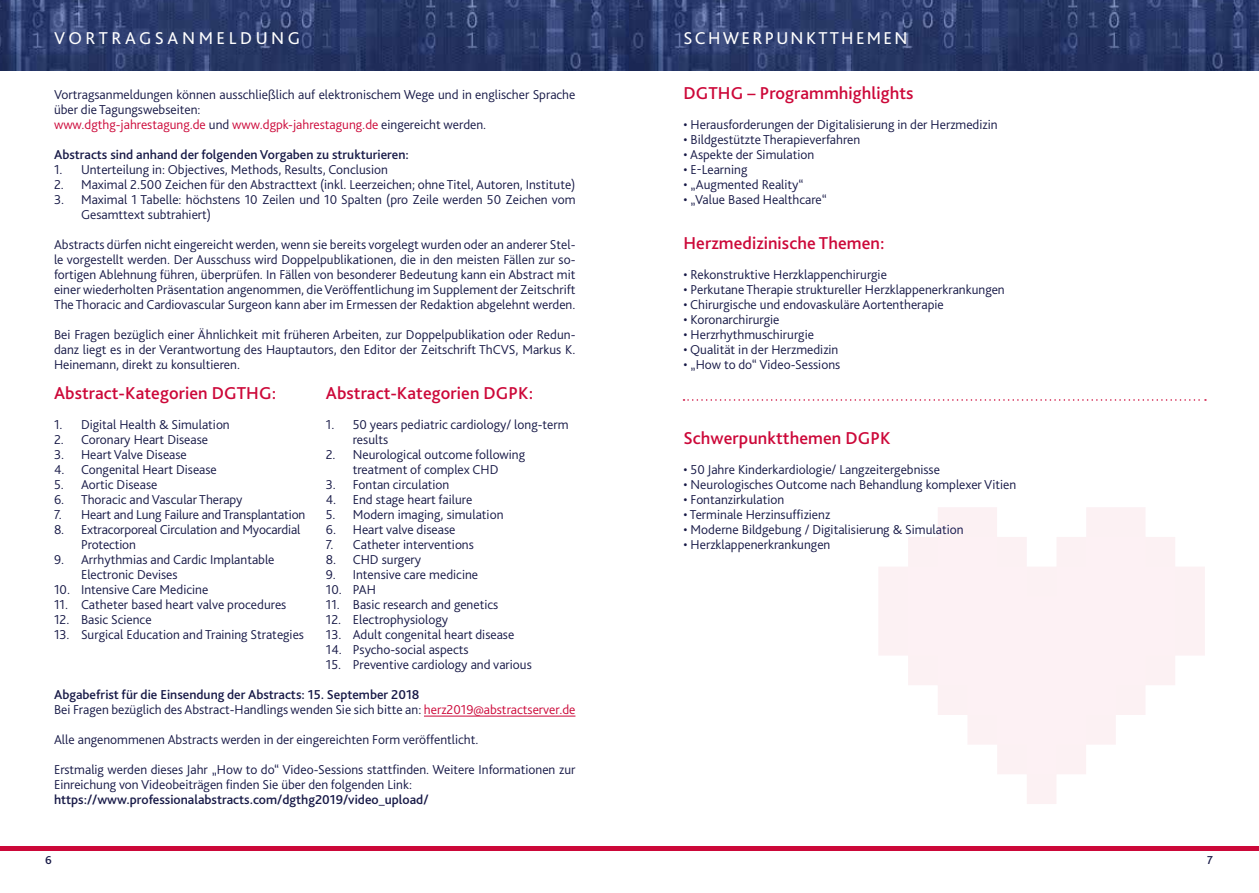
<style>
.page{position:relative;width:1259px;height:893px;background:#fff}
.page>*{position:absolute;margin:0;border:0;box-sizing:border-box;transform-origin:0 0}
.t1{font:500 18px "Bliss Pro";letter-spacing:.005em;color:#cc0839}
.t2{font:18px "Bliss Pro";letter-spacing:.2em;color:#fff}
.t3{font:18px "Bliss Pro";letter-spacing:.13em;color:#fff}
.t4{font:300 13.5px/15px "Bliss Pro";color:#171947}
.t5{font:500 13.5px "Bliss Pro";color:#171947}
.t6{font:500 12px "Bliss Pro";color:#171947}
.s1{color:#cc0839}
.s2{font-weight:500}
</style>
<div class="page">
<img style="left:0;top:0;width:1259px;height:70px">
<hr style="left:0;top:846px;width:629px;height:4px;background:#cc0839">
<hr style="left:629px;top:846px;width:630px;height:4px;background:#cc0839">
<hr style="left:424px;top:716px;width:151px;height:1px;background:#cc0839">
<svg style="left:879px;top:507px;width:326px;height:297px"></svg>
<svg style="left:908px;top:537px;width:267px;height:237px;fill:#fdf1f4"></svg>
<svg style="left:683px;top:399px;width:523px;height:2px"></svg>
<h1 class="t2" style="left:54px;top:27px;width:248px">VORTRAGSANMELDUNG</h1>
<p class="t4" style="left:54px;top:87px;width:523px">Vortragsanmeldungen können ausschließlich auf elektronischem Wege und in englischer Sprache über die Tagungswebseiten:<br><span class="s1">www.dgthg-jahrestagung.de</span> und <span class="s1">www.dgpk-jahrestagung.de</span> eingereicht werden.</p>
<p class="t5" style="left:54px;top:146px;width:356px">Abstracts sind anhand der folgenden Vorgaben zu strukturieren:</p>
<p class="t4" style="left:54px;top:162px;width:335px">1. Unterteilung in: Objectives, Methods, Results, Conclusion</p>
<p class="t4" style="left:54px;top:177px;width:523px">2. Maximal 2.500 Zeichen für den Abstracttext (inkl. Leerzeichen; ohne Titel, Autoren, Institute)</p>
<p class="t4" style="left:81px;top:192px;width:496px;text-indent:-27px">3. Maximal 1 Tabelle: höchstens 10 Zeilen und 10 Spalten (pro Zeile werden 50 Zeichen vom<br>Gesamttext subtrahiert)</p>
<p class="t4" style="left:54px;top:237px;width:523px;text-align:justify">Abstracts dürfen nicht eingereicht werden, wenn sie bereits vorgelegt wurden oder an anderer Stel&shy;le vorgestellt werden. Der Ausschuss wird Doppelpublikationen, die in den meisten Fällen zur so&shy;fortigen Ablehnung führen, überprüfen. In Fällen von besonderer Bedeutung kann ein Abstract mit einer wiederholten Präsentation angenommen, die Veröffentlichung im Supplement der Zeitschrift The Thoracic and Cardiovascular Surgeon kann aber im Ermessen der Redaktion abgelehnt werden.</p>
<p class="t4" style="left:54px;top:327px;width:523px;text-align:justify">Bei Fragen bezüglich einer Ähnlichkeit mit früheren Arbeiten, zur Doppelpublikation oder Redun&shy;danz liegt es in der Verantwortung des Hauptautors, den Editor der Zeitschrift ThCVS, Markus K.<br>Heinemann, direkt zu konsultieren.</p>
<h1 class="t1" style="left:54px;top:382px;width:224px">Abstract-Kategorien DGTHG:</h1>
<p class="t4" style="left:54px;top:417px;width:177px">1. Digital Health &amp; Simulation</p>
<p class="t4" style="left:54px;top:432px;width:156px">2. Coronary Heart Disease</p>
<p class="t4" style="left:54px;top:447px;width:134px">3. Heart Valve Disease</p>
<p class="t4" style="left:54px;top:462px;width:164px">4. Congenital Heart Disease</p>
<p class="t4" style="left:54px;top:477px;width:105px">5. Aortic Disease</p>
<p class="t4" style="left:54px;top:492px;width:190px">6. Thoracic and Vascular Therapy</p>
<p class="t4" style="left:54px;top:507px;width:253px">7. Heart and Lung Failure and Transplantation</p>
<p class="t4" style="left:81px;top:522px;width:221px;text-indent:-27px">8. Extracorporeal Circulation and Myocardial<br>Protection</p>
<p class="t4" style="left:81px;top:552px;width:195px;text-indent:-27px">9. Arrhythmias and Cardic Implantable<br>Electronic Devises</p>
<p class="t4" style="left:54px;top:582px;width:156px">10. Intensive Care Medicine</p>
<p class="t4" style="left:54px;top:597px;width:234px">11. Catheter based heart valve procedures</p>
<p class="t4" style="left:54px;top:612px;width:99px">12. Basic Science</p>
<p class="t4" style="left:54px;top:627px;width:251px">13. Surgical Education and Training Strategies</p>
<h1 class="t1" style="left:326px;top:382px;width:209px">Abstract-Kategorien DGPK:</h1>
<p class="t4" style="left:353px;top:417px;width:217px;text-indent:-27px">1. 50 years pediatric cardiology/ long-term results</p>
<p class="t4" style="left:326px;top:447px;width:201px;text-align:center">2. Neurological outcome following treatment of complex CHD</p>
<p class="t4" style="left:326px;top:477px;width:125px">3. Fontan circulation</p>
<p class="t4" style="left:326px;top:492px;width:148px">4. End stage heart failure</p>
<p class="t4" style="left:326px;top:507px;width:179px">5. Modern imaging, simulation</p>
<p class="t4" style="left:326px;top:522px;width:131px">6. Heart valve disease</p>
<p class="t4" style="left:326px;top:537px;width:150px">7. Catheter interventions</p>
<p class="t4" style="left:326px;top:552px;width:97px">8. CHD surgery</p>
<p class="t4" style="left:326px;top:567px;width:154px">9. Intensive care medicine</p>
<p class="t4" style="left:326px;top:582px;width:52px">10. PAH</p>
<p class="t4" style="left:326px;top:597px;width:174px">11. Basic research and genetics</p>
<p class="t4" style="left:326px;top:612px;width:124px">12. Electrophysiology</p>
<p class="t4" style="left:326px;top:627px;width:190px">13. Adult congenital heart disease</p>
<p class="t4" style="left:326px;top:642px;width:144px">14. Psycho-social aspects</p>
<p class="t4" style="left:326px;top:657px;width:207px">15. Preventive cardiology and various</p>
<p class="t4" style="left:54px;top:687px;width:523px"><span class="s2">Abgabefrist für die Einsendung der Abstracts: 15. September 2018<br></span>Bei Fragen bezüglich des Abstract-Handlings wenden Sie sich bitte an: <span class="s1">herz2019@abstractserver.de</span></p>
<p class="t4" style="left:54px;top:732px;width:426px">Alle angenommenen Abstracts werden in der eingereichten Form veröffentlicht.</p>
<p class="t4" style="left:54px;top:762px;width:523px">Erstmalig werden dieses Jahr „How to do“ Video-Sessions stattfinden. Weitere Informationen zur<br>Einreichung von Videobeiträgen finden Sie über den folgenden Link:</p>
<p class="t5" style="left:54px;top:791px;width:376px">https://www.professionalabstracts.com/dgthg2019/video_upload/</p>
<h1 class="t3" style="left:683px;top:27px;width:226px">SCHWERPUNKTTHEMEN</h1>
<h1 class="t1" style="left:683px;top:82px;width:231px">DGTHG – Programmhighlights</h1>
<p class="t4" style="left:683px;top:117px;width:315px">• Herausforderungen der Digitalisierung in der Herzmedizin</p>
<p class="t4" style="left:683px;top:132px;width:178px">• Bildgestützte Therapieverfahren</p>
<p class="t4" style="left:683px;top:147px;width:132px">• Aspekte der Simulation</p>
<p class="t4" style="left:683px;top:162px;width:65px">• E-Learning</p>
<p class="t4" style="left:683px;top:177px;width:122px">• „Augmented Reality“</p>
<p class="t4" style="left:683px;top:192px;width:145px">• „Value Based Healthcare“</p>
<h1 class="t1" style="left:683px;top:232px;width:203px">Herzmedizinische Themen:</h1>
<p class="t4" style="left:683px;top:267px;width:205px">• Rekonstruktive Herzklappenchirurgie</p>
<p class="t4" style="left:683px;top:282px;width:323px">• Perkutane Therapie struktureller Herzklappenerkrankungen</p>
<p class="t4" style="left:683px;top:297px;width:262px">• Chirurgische und endovaskuläre Aortentherapie</p>
<p class="t4" style="left:683px;top:312px;width:98px">• Koronarchirurgie</p>
<p class="t4" style="left:683px;top:327px;width:132px">• Herzrhythmuschirurgie</p>
<p class="t4" style="left:683px;top:342px;width:156px">• Qualität in der Herzmedizin</p>
<p class="t4" style="left:683px;top:357px;width:158px">• „How to do“ Video-Sessions</p>
<h1 class="t1" style="left:683px;top:427px;width:209px">Schwerpunktthemen DGPK</h1>
<p class="t4" style="left:683px;top:462px;width:258px">• 50 Jahre Kinderkardiologie/ Langzeitergebnisse</p>
<p class="t4" style="left:683px;top:477px;width:334px">• Neurologisches Outcome nach Behandlung komplexer Vitien</p>
<p class="t4" style="left:683px;top:492px;width:102px">• Fontanzirkulation</p>
<p class="t4" style="left:683px;top:507px;width:148px">• Terminale Herzinsuffizienz</p>
<p class="t4" style="left:683px;top:522px;width:281px">• Moderne Bildgebung / Digitalisierung &amp; Simulation</p>
<p class="t4" style="left:683px;top:537px;width:148px">• Herzklappenerkrankungen</p>
<p class="t6" style="left:45px;top:853px;width:8px">6</p>
<p class="t6" style="left:1207px;top:853px;width:7px">7</p>
</div>
